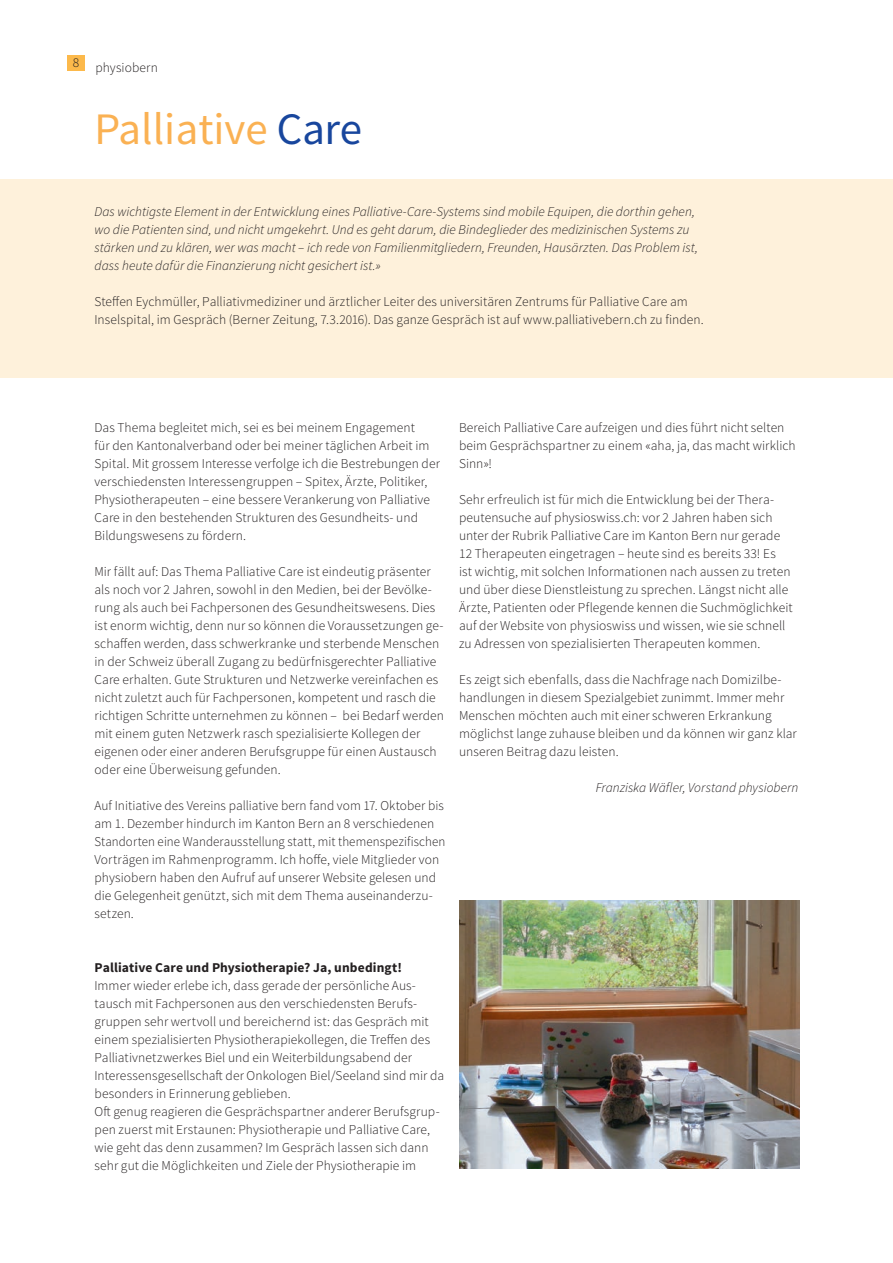
<style>
.page{position:relative;width:893px;height:1263px;background:#fff}
.page>*{position:absolute;margin:0;border:0;box-sizing:border-box;transform-origin:0 0}
.t1{font:45px "Source Sans Pro";color:#fab153}
.t2{font:300 13.5px/18px "Source Sans Pro";letter-spacing:.005em;color:#231f20}
.t3{font:italic 300 13.5px/18px "Source Sans Pro";color:#231f20}
.t4{font:700 13.5px "Source Sans Pro";letter-spacing:.01em;color:#231f20}
.s1{color:#18469d}
</style>
<div class="page">
<img style="left:459px;top:900px;width:340px;height:268px">
<div style="left:0;top:180px;width:893px;height:198px;background:#fef1db"></div>
<div style="left:68px;top:55px;width:17px;height:15px;background:#fcb94b"></div>
<p class="t2" style="left:73px;top:53px;width:8px">8</p>
<p class="t2" style="left:95px;top:59px;width:64px">physiobern</p>
<h1 class="t1" style="left:94px;top:101px;width:269px">Palliative <span class="s1">Care</span></h1>
<p class="t3" style="left:94px;top:203px;width:605px">Das wichtigste Element in der Entwicklung eines Palliative-Care-Systems sind mobile Equipen, die dorthin gehen, wo die Patienten sind, und nicht umgekehrt. Und es geht darum, die Bindeglieder des medizinischen Systems zu stärken und zu klären, wer was macht – ich rede von Familienmitgliedern, Freunden, Hausärzten. Das Problem ist, dass heute dafür die Finanzierung nicht gesichert ist.»</p>
<p class="t2" style="left:94px;top:293px;width:611px">Steffen Eychmüller, Palliativmediziner und ärztlicher Leiter des universitären Zentrums für Palliative Care am<br>Inselspital, im Gespräch (Berner Zeitung, 7.3.2016). Das ganze Gespräch ist auf www.palliativebern.ch zu finden.</p>
<p class="t2" style="left:94px;top:419px;width:347px">Das Thema begleitet mich, sei es bei meinem Engagement<br>für den Kantonalverband oder bei meiner täglichen Arbeit im Spital. Mit grossem Interesse verfolge ich die Bestrebungen der verschiedensten Interessengruppen – Spitex, Ärzte, Politiker, Physiotherapeuten – eine bessere Verankerung von Palliative Care in den bestehenden Strukturen des Gesundheits- und Bildungswesens zu fördern.</p>
<p class="t2" style="left:94px;top:563px;width:351px">Mir fällt auf: Das Thema Palliative Care ist eindeutig präsenter als noch vor 2 Jahren, sowohl in den Medien, bei der Bevölke&shy;rung als auch bei Fachpersonen des Gesundheitswesens. Dies ist enorm wichtig, denn nur so können die Voraussetzungen ge&shy;schaffen werden, dass schwerkranke und sterbende Menschen in der Schweiz überall Zugang zu bedürfnisgerechter Palliative Care erhalten. Gute Strukturen und Netzwerke vereinfachen es nicht zuletzt auch für Fachpersonen, kompetent und rasch die richtigen Schritte unternehmen zu können – bei Bedarf werden mit einem guten Netzwerk rasch spezialisierte Kollegen der eigenen oder einer anderen Berufsgruppe für einen Austausch oder eine Überweisung gefunden.</p>
<p class="t2" style="left:94px;top:797px;width:352px">Auf Initiative des Vereins palliative bern fand vom 17. Oktober bis am 1. Dezember hindurch im Kanton Bern an 8 verschiedenen Standorten eine Wanderausstellung statt, mit themenspezifischen Vorträgen im Rahmenprogramm. Ich hoffe, viele Mitglieder von physiobern haben den Aufruf auf unserer Website gelesen und die Gelegenheit genützt, sich mit dem Thema auseinanderzu&shy;setzen.</p>
<p class="t2" style="left:459px;top:419px;width:338px">Bereich Palliative Care aufzeigen und dies führt nicht selten beim Gesprächspartner zu einem «aha, ja, das macht wirklich<br>Sinn»!</p>
<p class="t2" style="left:459px;top:491px;width:335px">Sehr erfreulich ist für mich die Entwicklung bei der Thera&shy;peutensuche auf physioswiss.ch: vor 2 Jahren haben sich unter der Rubrik Palliative Care im Kanton Bern nur gerade 12 Therapeuten eingetragen – heute sind es bereits 33! Es<br>ist wichtig, mit solchen Informationen nach aussen zu treten und über diese Dienstleistung zu sprechen. Längst nicht alle Ärzte, Patienten oder Pflegende kennen die Suchmöglichkeit auf der Website von physioswiss und wissen, wie sie schnell zu Adressen von spezialisierten Therapeuten kommen.</p>
<p class="t2" style="left:459px;top:671px;width:339px">Es zeigt sich ebenfalls, dass die Nachfrage nach Domizilbe&shy;handlungen in diesem Spezialgebiet zunimmt. Immer mehr Menschen möchten auch mit einer schweren Erkrankung möglichst lange zuhause bleiben und da können wir ganz klar unseren Beitrag dazu leisten.</p>
<p class="t3" style="left:596px;top:778px;width:204px">Franziska Wäfler, Vorstand physiobern</p>
<p class="t4" style="left:94px;top:959px;width:309px">Palliative Care und Physiotherapie? Ja, unbedingt!</p>
<p class="t2" style="left:94px;top:977px;width:351px">Immer wieder erlebe ich, dass gerade der persönliche Aus&shy;tausch mit Fachpersonen aus den verschiedensten Berufs&shy;gruppen sehr wertvoll und bereichernd ist: das Gespräch mit einem spezialisierten Physiotherapiekollegen, die Treffen des Palliativnetzwerkes Biel und ein Weiterbildungsabend der Interessensgesellschaft der Onkologen Biel/Seeland sind mir da besonders in Erinnerung geblieben.<br>Oft genug reagieren die Gesprächspartner anderer Berufsgrup&shy;pen zuerst mit Erstaunen: Physiotherapie und Palliative Care, wie geht das denn zusammen? Im Gespräch lassen sich dann sehr gut die Möglichkeiten und Ziele der Physiotherapie im</p>
</div>
